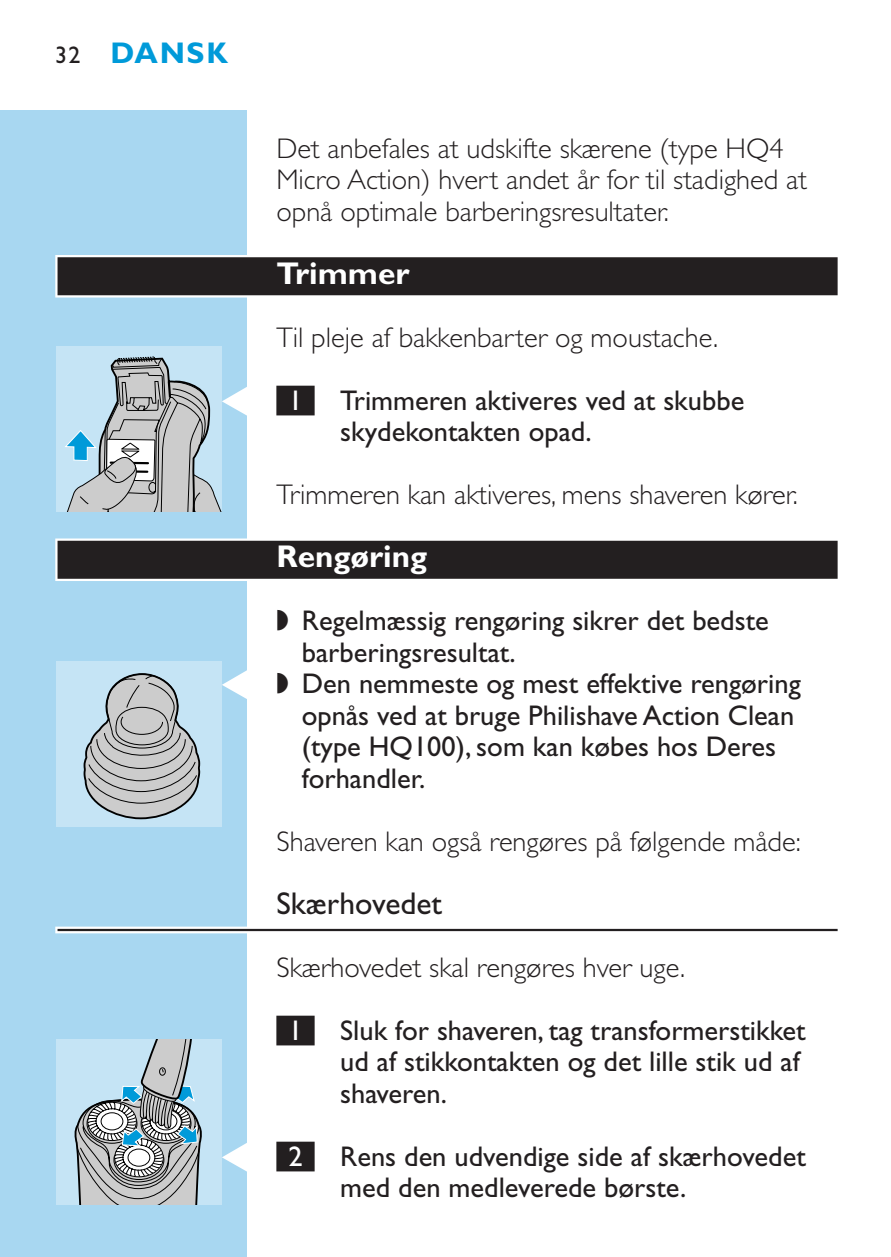
<style>
.page{position:relative;width:891px;height:1257px;background:#fff}
.page>*{position:absolute;margin:0;border:0;box-sizing:border-box;transform-origin:0 0}
.t1{font:54px "Philips Tape";color:#fff}
.t2{font:700 31.5px "Gill Sans";color:#fff}
.t3{font:31.5px "Gill Sans";color:#231f20}
.t4{font:700 30px "Gill Sans";letter-spacing:.055em;color:#009ad9}
.t5{font:28.5px/31.5px "Gill Sans";color:#231f20}
.t6{font:300 28.5px/31.5px "Gill Sans";color:#231f20}
.t7{font:28.5px "Gill Sans";color:#fff}
.s1{font-weight:400;font-size:24px;color:#231f20}
.s2{font-family:"Gill Sans";font-size:28.5px}
.s3{font-family:"Philips Tape";font-size:54px;color:#fff}
</style>
<div class="page">
<div style="left:0;top:110px;width:247px;height:1147px;background:#a8d7f1"></div>
<svg style="left:55px;top:255px;width:783px;height:43px"></svg>
<div style="left:58px;top:257px;width:780px;height:38px;background:#231f20"></div>
<div style="left:276px;top:386px;width:39px;height:29px;background:#231f20"></div>
<svg style="left:55px;top:539px;width:783px;height:42px"></svg>
<div style="left:58px;top:541px;width:780px;height:38px;background:#231f20"></div>
<div style="left:55px;top:927px;width:783px;height:6px;background:#e3e2e3"></div>
<hr style="left:58px;top:929px;width:780px;height:2px;background:#231f20">
<div style="left:276px;top:1016px;width:39px;height:29px;background:#231f20"></div>
<div style="left:276px;top:1142px;width:39px;height:29px;background:#231f20"></div>
<svg style="left:58px;top:346px;width:163px;height:165px;background:#b4c3cb"></svg>
<div style="left:56px;top:661px;width:165px;height:165px;background:#c5e4f5"></div>
<svg style="left:83px;top:673px;width:118px;height:147px"></svg>
<div style="left:56px;top:1039px;width:165px;height:165px;background:#c5e4f5"></div>
<svg style="left:74px;top:1039px;width:128px;height:165px"></svg>
<p class="t4" style="left:55px;top:43px;width:174px"><span class="s1">32</span> DANSK</p>
<p class="t6" style="left:276px;top:135px;width:532px">Det anbefales at udskifte skærene (type HQ4<br>Micro Action) hvert andet år for til stadighed at opnå optimale barberingsresultater.</p>
<p class="t2" style="left:276px;top:262px;width:135px">Trimmer</p>
<p class="t6" style="left:276px;top:324px;width:443px">Til pleje af bakkenbarter og moustache.</p>
<h1 class="t1" style="left:217px;top:365px;width:87px">C <span class="s2">1</span></h1>
<p class="t5" style="left:340px;top:387px;width:406px">Trimmeren aktiveres ved at skubbe skydekontakten opad.</p>
<p class="t6" style="left:276px;top:482px;width:523px">Trimmeren kan aktiveres, mens shaveren kører.</p>
<p class="t2" style="left:276px;top:546px;width:152px">Rengøring</p>
<p class="t5" style="left:276px;top:608px;width:494px">◗ Regelmæssig rengøring sikrer det bedste</p>
<p class="t5" style="left:302px;top:639px;width:215px">barberingsresultat.</p>
<p class="t5" style="left:217px;top:671px;width:586px"><span class="s3">C</span> ◗ Den nemmeste og mest effektive rengøring</p>
<p class="t5" style="left:302px;top:702px;width:494px">opnås ved at bruge Philishave Action Clean</p>
<p class="t5" style="left:302px;top:734px;width:476px">(type HQ100), som kan købes hos Deres</p>
<p class="t5" style="left:302px;top:765px;width:125px">forhandler.</p>
<p class="t6" style="left:276px;top:828px;width:526px">Shaveren kan også rengøres på følgende måde:</p>
<p class="t3" style="left:276px;top:892px;width:167px">Skærhovedet</p>
<p class="t6" style="left:276px;top:954px;width:410px">Skærhovedet skal rengøres hver uge.</p>
<p class="t7" style="left:288px;top:1020px;width:16px">1</p>
<p class="t5" style="left:340px;top:1017px;width:467px">Sluk for shaveren, tag transformerstikket ud af stikkontakten og det lille stik ud af shaveren.</p>
<h1 class="t1" style="left:217px;top:1121px;width:87px">C <span class="s2">2</span></h1>
<p class="t5" style="left:340px;top:1143px;width:467px">Rens den udvendige side af skærhovedet med den medleverede børste.</p>
</div>
